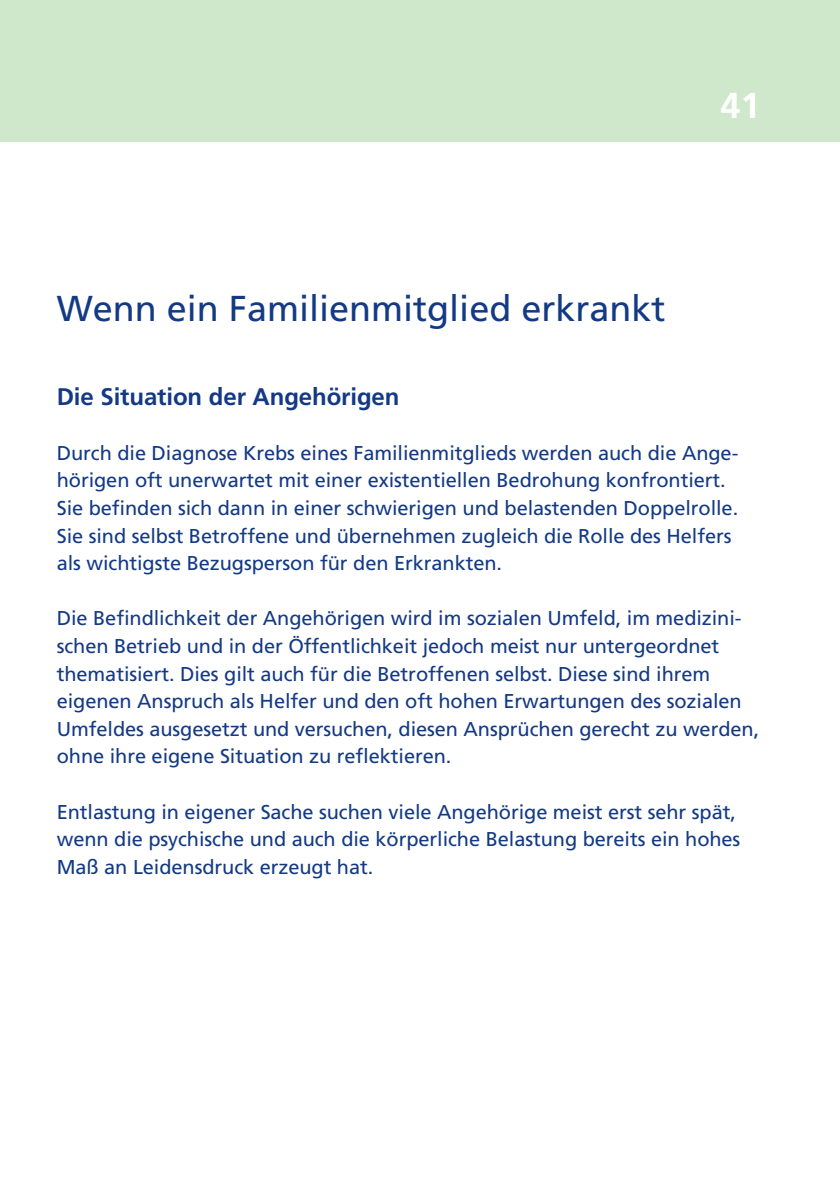
<style>
.page{position:relative;width:840px;height:1191px;background:#fff}
.page>*{position:absolute;margin:0;border:0;box-sizing:border-box;transform-origin:0 0}
.t1{font:36px "Frutiger LT";color:#143a85}
.t2{font:700 36px "Frutiger LT";color:#fff}
.t3{font:700 24px "Frutiger LT";letter-spacing:-.005em;color:#143a85}
.t4{font:20px/27.6px "Frutiger LT";letter-spacing:-.005em;color:#143a85}
</style>
<div class="page">
<div style="left:0;top:0;width:839px;height:142px;background:#cfe7ca"></div>
<h1 class="t2" style="left:720px;top:91px;width:42px">41</h1>
<h1 class="t1" style="left:57px;top:294px;width:610px">Wenn ein Familienmitglied erkrankt</h1>
<p class="t3" style="left:57px;top:386px;width:344px">Die Situation der Angehörigen</p>
<p class="t4" style="left:57px;top:440px;width:682px">Durch die Diagnose Krebs eines Familienmitglieds werden auch die Ange&shy;hörigen oft unerwartet mit einer existentiellen Bedrohung konfrontiert.<br>Sie befinden sich dann in einer schwierigen und belastenden Doppelrolle.<br>Sie sind selbst Betroffene und übernehmen zugleich die Rolle des Helfers als wichtigste Bezugsperson für den Erkrankten.</p>
<p class="t4" style="left:57px;top:606px;width:703px">Die Befindlichkeit der Angehörigen wird im sozialen Umfeld, im medizini&shy;schen Betrieb und in der Öffentlichkeit jedoch meist nur untergeordnet thematisiert. Dies gilt auch für die Betroffenen selbst. Diese sind ihrem eigenen Anspruch als Helfer und den oft hohen Erwartungen des sozialen Umfeldes ausgesetzt und versuchen, diesen Ansprüchen gerecht zu werden, ohne ihre eigene Situation zu reflektieren.</p>
<p class="t4" style="left:57px;top:799px;width:684px">Entlastung in eigener Sache suchen viele Angehörige meist erst sehr spät, wenn die psychische und auch die körperliche Belastung bereits ein hohes<br>Maß an Leidensdruck erzeugt hat.</p>
</div>
